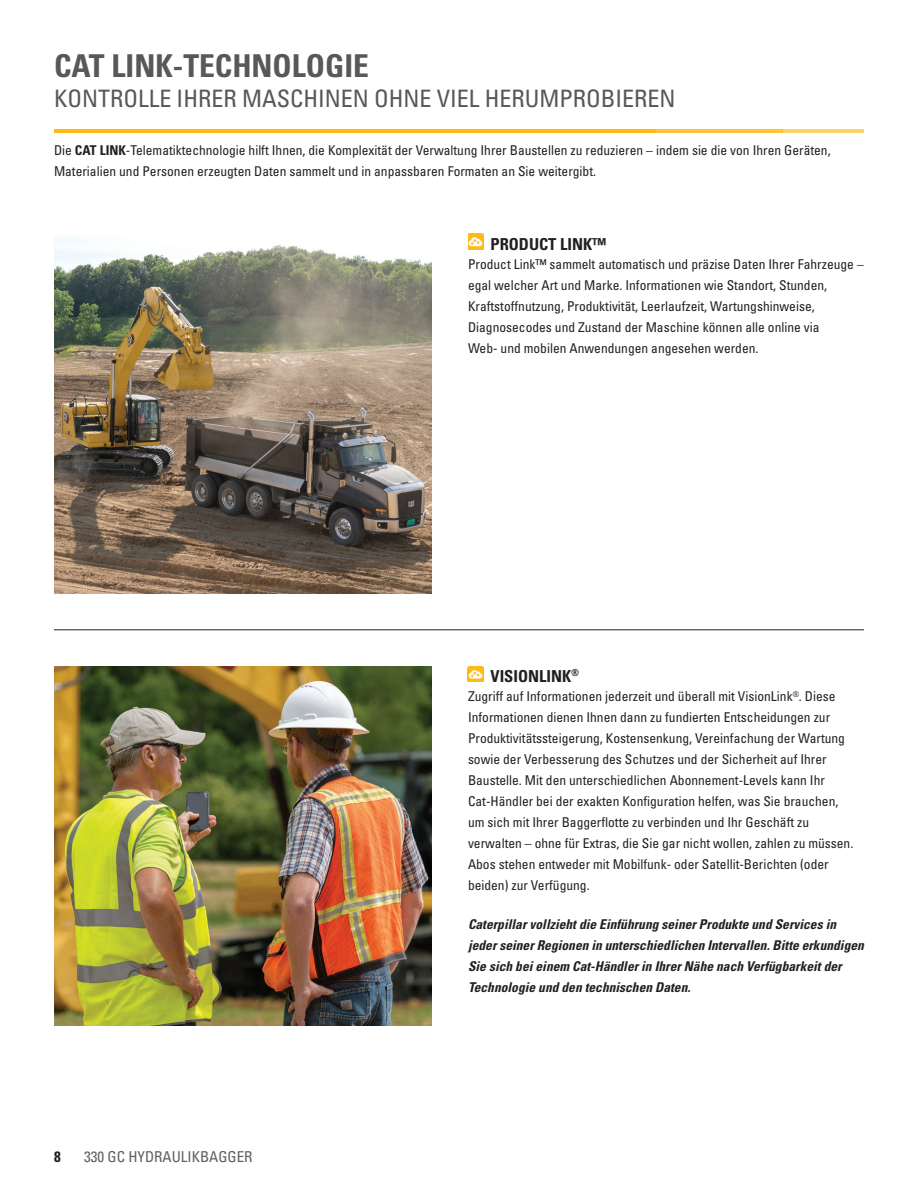
<style>
.page{position:relative;width:918px;height:1188px;background:#fff}
.page>*{position:absolute;margin:0;border:0;box-sizing:border-box;transform-origin:0 0}
.t1{font:700 condensed 31.5px "Univers LT Std";color:#57585a}
.t2{font:condensed 24px "Univers LT Std";color:#57585a}
.t3{font:700 condensed 16.5px "Univers LT Std";color:#231f20}
.t4{font:condensed 15px "Univers LT Std";color:#5d6163}
.t5{font:700 condensed 15px "Univers LT Std";color:#231f20}
.t6{font:condensed 13.5px/21px "Univers LT Std";color:#231f20}
.t7{font:italic 700 condensed 13.5px/21px "Univers LT Std";color:#231f20}
.s1{font-weight:700}
</style>
<div class="page">
<img style="left:54px;top:238px;width:378px;height:356px">
<img style="left:468px;top:234px;width:16px;height:16px">
<img style="left:467px;top:666px;width:16px;height:16px">
<img style="left:54px;top:666px;width:378px;height:360px">
<hr style="left:54px;top:129px;width:601px;height:4px;background:#fcba13">
<hr style="left:654px;top:129px;width:128px;height:4px;background:#fcc437">
<hr style="left:782px;top:129px;width:82px;height:4px;background:#fdd266">
<hr style="left:54px;top:630px;width:810px;height:1px;background:#231f20">
<h1 class="t1" style="left:54px;top:46px;width:316px">CAT LINK-TECHNOLOGIE</h1>
<h2 class="t2" style="left:54px;top:83px;width:623px">KONTROLLE IHRER MASCHINEN OHNE VIEL HERUMPROBIEREN</h2>
<p class="t6" style="left:54px;top:140px;width:778px">Die <span class="s1">CAT LINK</span>-Telematiktechnologie hilft Ihnen, die Komplexität der Verwaltung Ihrer Baustellen zu reduzieren – indem sie die von Ihren Geräten,<br>Materialien und Personen erzeugten Daten sammelt und in anpassbaren Formaten an Sie weitergibt.</p>
<p class="t3" style="left:490px;top:234px;width:117px">PRODUCT LINK™</p>
<p class="t6" style="left:468px;top:254px;width:397px">Product Link™ sammelt automatisch und präzise Daten Ihrer Fahrzeuge – egal welcher Art und Marke. Informationen wie Standort, Stunden, Kraftstoffnutzung, Produktivität, Leerlaufzeit, Wartungshinweise, Diagnosecodes und Zustand der Maschine können alle online via<br>Web- und mobilen Anwendungen angesehen werden.</p>
<p class="t5" style="left:54px;top:1147px;width:8px">8</p>
<p class="t4" style="left:84px;top:1147px;width:170px">330 GC HYDRAULIKBAGGER</p>
<p class="t3" style="left:490px;top:666px;width:90px">VISIONLINK<sup>®</sup></p>
<p class="t6" style="left:468px;top:686px;width:387px">Zugriff auf Informationen jederzeit und überall mit VisionLink<sup>®</sup>. Diese Informationen dienen Ihnen dann zu fundierten Entscheidungen zur Produktivitätssteigerung, Kostensenkung, Vereinfachung der Wartung sowie der Verbesserung des Schutzes und der Sicherheit auf Ihrer Baustelle. Mit den unterschiedlichen Abonnement-Levels kann Ihr Cat-Händler bei der exakten Konfiguration helfen, was Sie brauchen, um sich mit Ihrer Baggerflotte zu verbinden und Ihr Geschäft zu verwalten – ohne für Extras, die Sie gar nicht wollen, zahlen zu müssen.<br>Abos stehen entweder mit Mobilfunk- oder Satellit-Berichten (oder beiden) zur Verfügung.</p>
<p class="t7" style="left:468px;top:914px;width:397px">Caterpillar vollzieht die Einführung seiner Produkte und Services in jeder seiner Regionen in unterschiedlichen Intervallen. Bitte erkundigen Sie sich bei einem Cat-Händler in Ihrer Nähe nach Verfügbarkeit der Technologie und den technischen Daten.</p>
</div>
